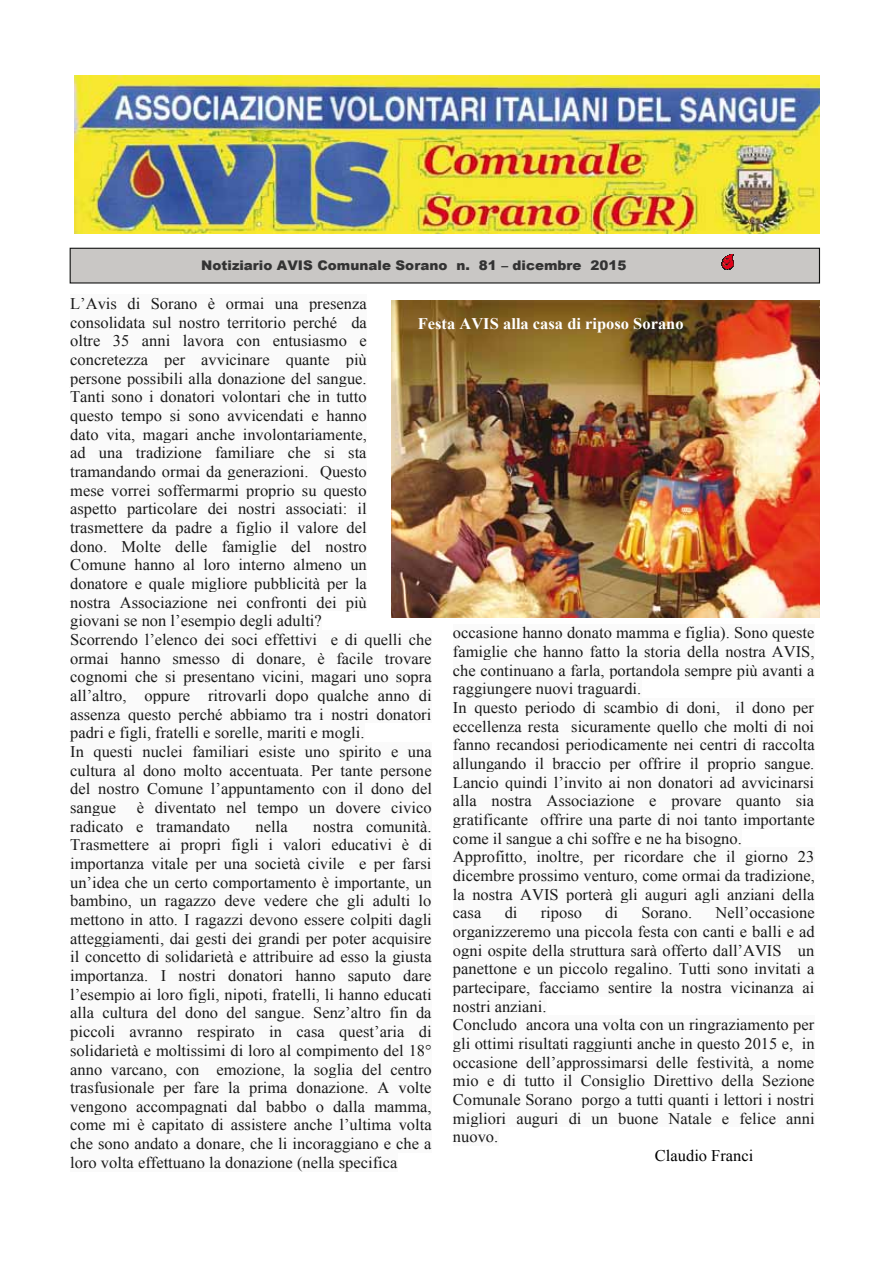
<style>
.page{position:relative;width:893px;height:1263px;background:#fff}
.page>*{position:absolute;margin:0;border:0;box-sizing:border-box;transform-origin:0 0}
.t1{font:16.2px/18.6px "Times New Roman";color:#191919}
.t2{font:700 16.2px "Times New Roman";color:#fff}
.t3{font:16.2px "Times New Roman";color:#000}
.t4{font:900 13.35px "Arial";color:#333}
</style>
<div class="page">
<div style="left:70px;top:294px;width:297px;height:19px;background:#fafafa"></div>
<div style="left:70px;top:312px;width:297px;height:19px;background:#fafafa"></div>
<div style="left:70px;top:331px;width:297px;height:19px;background:#fafafa"></div>
<div style="left:70px;top:350px;width:297px;height:19px;background:#fafafa"></div>
<div style="left:70px;top:368px;width:297px;height:19px;background:#fafafa"></div>
<div style="left:70px;top:387px;width:297px;height:19px;background:#fafafa"></div>
<div style="left:70px;top:406px;width:297px;height:19px;background:#fafafa"></div>
<div style="left:70px;top:424px;width:297px;height:19px;background:#fafafa"></div>
<div style="left:70px;top:443px;width:297px;height:19px;background:#fafafa"></div>
<div style="left:70px;top:462px;width:297px;height:19px;background:#fafafa"></div>
<div style="left:70px;top:480px;width:297px;height:19px;background:#fafafa"></div>
<div style="left:70px;top:499px;width:297px;height:19px;background:#fafafa"></div>
<div style="left:70px;top:518px;width:297px;height:19px;background:#fafafa"></div>
<div style="left:70px;top:536px;width:297px;height:19px;background:#fafafa"></div>
<div style="left:70px;top:555px;width:297px;height:19px;background:#fafafa"></div>
<div style="left:70px;top:574px;width:297px;height:19px;background:#fafafa"></div>
<div style="left:70px;top:592px;width:297px;height:19px;background:#fafafa"></div>
<div style="left:70px;top:611px;width:252px;height:19px;background:#fafafa"></div>
<div style="left:70px;top:630px;width:362px;height:19px;background:#fafafa"></div>
<div style="left:70px;top:649px;width:362px;height:18px;background:#fafafa"></div>
<div style="left:70px;top:667px;width:362px;height:19px;background:#fafafa"></div>
<div style="left:70px;top:686px;width:362px;height:19px;background:#fafafa"></div>
<div style="left:70px;top:704px;width:362px;height:19px;background:#fafafa"></div>
<div style="left:70px;top:723px;width:295px;height:19px;background:#fafafa"></div>
<div style="left:70px;top:742px;width:362px;height:19px;background:#fafafa"></div>
<div style="left:70px;top:761px;width:362px;height:18px;background:#fafafa"></div>
<div style="left:70px;top:779px;width:362px;height:19px;background:#fafafa"></div>
<div style="left:70px;top:798px;width:362px;height:19px;background:#fafafa"></div>
<div style="left:70px;top:816px;width:362px;height:19px;background:#fafafa"></div>
<div style="left:70px;top:835px;width:362px;height:19px;background:#fafafa"></div>
<div style="left:70px;top:854px;width:362px;height:19px;background:#fafafa"></div>
<div style="left:70px;top:872px;width:362px;height:19px;background:#fafafa"></div>
<div style="left:70px;top:891px;width:362px;height:19px;background:#fafafa"></div>
<div style="left:70px;top:910px;width:362px;height:19px;background:#fafafa"></div>
<div style="left:70px;top:929px;width:362px;height:18px;background:#fafafa"></div>
<div style="left:70px;top:947px;width:362px;height:19px;background:#fafafa"></div>
<div style="left:70px;top:966px;width:362px;height:19px;background:#fafafa"></div>
<div style="left:70px;top:984px;width:362px;height:19px;background:#fafafa"></div>
<div style="left:70px;top:1003px;width:362px;height:19px;background:#fafafa"></div>
<div style="left:70px;top:1022px;width:362px;height:19px;background:#fafafa"></div>
<div style="left:70px;top:1041px;width:362px;height:18px;background:#fafafa"></div>
<div style="left:70px;top:1059px;width:362px;height:19px;background:#fafafa"></div>
<div style="left:70px;top:1078px;width:362px;height:19px;background:#fafafa"></div>
<div style="left:70px;top:1097px;width:362px;height:18px;background:#fafafa"></div>
<div style="left:70px;top:1115px;width:362px;height:19px;background:#fafafa"></div>
<div style="left:70px;top:1134px;width:362px;height:19px;background:#fafafa"></div>
<div style="left:70px;top:1153px;width:327px;height:18px;background:#fafafa"></div>
<div style="left:453px;top:623px;width:361px;height:19px;background:#fafafa"></div>
<div style="left:453px;top:642px;width:361px;height:18px;background:#fafafa"></div>
<div style="left:453px;top:660px;width:361px;height:19px;background:#fafafa"></div>
<div style="left:453px;top:679px;width:188px;height:19px;background:#fafafa"></div>
<div style="left:453px;top:698px;width:361px;height:18px;background:#fafafa"></div>
<div style="left:453px;top:716px;width:361px;height:19px;background:#fafafa"></div>
<div style="left:453px;top:735px;width:361px;height:19px;background:#fafafa"></div>
<div style="left:453px;top:754px;width:361px;height:18px;background:#fafafa"></div>
<div style="left:453px;top:772px;width:361px;height:19px;background:#fafafa"></div>
<div style="left:453px;top:791px;width:361px;height:19px;background:#fafafa"></div>
<div style="left:453px;top:810px;width:361px;height:18px;background:#fafafa"></div>
<div style="left:453px;top:828px;width:289px;height:19px;background:#fafafa"></div>
<div style="left:453px;top:847px;width:361px;height:19px;background:#fafafa"></div>
<div style="left:453px;top:866px;width:361px;height:18px;background:#fafafa"></div>
<div style="left:453px;top:884px;width:361px;height:19px;background:#fafafa"></div>
<div style="left:453px;top:903px;width:361px;height:19px;background:#fafafa"></div>
<div style="left:453px;top:922px;width:361px;height:18px;background:#fafafa"></div>
<div style="left:453px;top:940px;width:361px;height:19px;background:#fafafa"></div>
<div style="left:453px;top:959px;width:361px;height:19px;background:#fafafa"></div>
<div style="left:453px;top:978px;width:361px;height:18px;background:#fafafa"></div>
<div style="left:453px;top:996px;width:93px;height:19px;background:#fafafa"></div>
<div style="left:453px;top:1015px;width:361px;height:19px;background:#fafafa"></div>
<div style="left:453px;top:1034px;width:361px;height:18px;background:#fafafa"></div>
<div style="left:453px;top:1052px;width:361px;height:19px;background:#fafafa"></div>
<div style="left:453px;top:1071px;width:361px;height:19px;background:#fafafa"></div>
<div style="left:453px;top:1090px;width:361px;height:18px;background:#fafafa"></div>
<div style="left:453px;top:1108px;width:361px;height:19px;background:#fafafa"></div>
<div style="left:453px;top:1127px;width:45px;height:19px;background:#fafafa"></div>
<img style="left:391px;top:300px;width:428px;height:318px">
<div style="left:70px;top:248px;width:749px;height:35px;background:#c9c7c5"></div>
<div style="left:70px;top:248px;width:750px;height:36px;border:1px solid #111211"></div>
<svg style="left:722px;top:254px;width:12px;height:16px"></svg>
<img style="left:74px;top:75px;width:745px;height:159px">
<p class="t4" style="left:201px;top:255px;width:427px">Notiziario AVIS Comunale Sorano n. 81 – dicembre 2015</p>
<p class="t1" style="left:70px;top:294px;width:363px">L’Avis di Sorano è ormai una presenza consolidata sul nostro territorio perché da<br>oltre 35 anni lavora con entusiasmo e concretezza per avvicinare quante più<br>persone possibili alla donazione del sangue.<br>Tanti sono i donatori volontari che in tutto<br>questo tempo si sono avvicendati e hanno<br>dato vita, magari anche involontariamente,<br>ad una tradizione familiare che si sta tramandando ormai da generazioni. Questo<br>mese vorrei soffermarmi proprio su questo<br>aspetto particolare dei nostri associati: il trasmettere da padre a figlio il valore del<br>dono. Molte delle famiglie del nostro<br>Comune hanno al loro interno almeno un<br>donatore e quale migliore pubblicità per la<br>nostra Associazione nei confronti dei più<br>giovani se non l’esempio degli adulti?<br>Scorrendo l’elenco dei soci effettivi e di quelli che ormai hanno smesso di donare, è facile trovare cognomi che si presentano vicini, magari uno sopra all’altro, oppure ritrovarli dopo qualche anno di assenza questo perché abbiamo tra i nostri donatori padri e figli, fratelli e sorelle, mariti e mogli.<br>In questi nuclei familiari esiste uno spirito e una cultura al dono molto accentuata. Per tante persone del nostro Comune l’appuntamento con il dono del sangue</p>
<p class="t2" style="left:418px;top:312px;width:267px">Festa AVIS alla casa di riposo Sorano</p>
<p class="t1" style="left:453px;top:623px;width:363px">occasione hanno donato mamma e figlia). Sono queste famiglie che hanno fatto la storia della nostra AVIS, che continuano a farla, portandola sempre più avanti a raggiungere nuovi traguardi.<br>In questo periodo di scambio di doni, il dono per eccellenza resta sicuramente quello che molti di noi fanno recandosi periodicamente nei centri di raccolta allungando il braccio per offrire il proprio sangue.<br>Lancio quindi l’invito ai non donatori ad avvicinarsi alla nostra Associazione e provare quanto sia gratificante offrire una parte di noi tanto importante come il sangue a chi soffre e ne ha bisogno.<br>Approfitto, inoltre, per ricordare che il giorno 23 dicembre prossimo venturo, come ormai da tradizione, la nostra AVIS porterà gli auguri agli anziani della casa</p>
<p class="t1" style="left:70px;top:798px;width:363px;text-indent:67px">è diventato nel tempo un dovere civico radicato e tramandato</p>
<p class="t1" style="left:70px;top:817px;width:363px;text-align:justify;text-indent:243px">nostra comunità.<br>Trasmettere ai propri figli i valori educativi è di importanza vitale per una società civile e per farsi un’idea che un certo comportamento è importante, un bambino, un ragazzo deve vedere che gli adulti lo mettono in atto. I ragazzi devono essere colpiti dagli atteggiamenti, dai gesti dei grandi per poter acquisire il concetto di solidarietà e attribuire ad esso la giusta importanza. I nostri donatori hanno saputo dare l’esempio ai loro figli, nipoti, fratelli, li hanno educati alla cultura del dono del sangue. Senz’altro fin da piccoli avranno respirato in casa quest’aria di solidarietà e moltissimi di loro al compimento del 18° anno varcano, con emozione, la soglia del centro trasfusionale per fare la prima donazione. A volte vengono accompagnati dal babbo o dalla mamma, come mi è capitato di assistere anche l’ultima volta che sono andato a donare, che li incoraggiano e che a loro volta effettuano la donazione (nella specifica</p>
<p class="t1" style="left:256px;top:817px;width:34px">nella</p>
<p class="t1" style="left:453px;top:903px;width:363px;text-indent:263px">Nell’occasione organizzeremo una piccola festa con canti e balli e ad ogni ospite della struttura sarà offerto dall’AVIS un panettone e un piccolo regalino. Tutti sono invitati a partecipare, facciamo sentire la nostra vicinanza ai nostri anziani.<br>Concludo ancora una volta con un ringraziamento per gli ottimi risultati raggiunti anche in questo 2015 e, in occasione dell’approssimarsi delle festività, a nome mio e di tutto il Consiglio Direttivo della Sezione Comunale Sorano porgo a tutti quanti i lettori i nostri migliori auguri di un buone Natale e felice anni nuovo.</p>
<p class="t3" style="left:655px;top:1144px;width:100px">Claudio Franci</p>
<p class="t1" style="left:505px;top:903px;width:14px">di</p>
<p class="t1" style="left:541px;top:903px;width:43px">riposo</p>
<p class="t1" style="left:605px;top:903px;width:14px">di</p>
<p class="t1" style="left:641px;top:903px;width:52px">Sorano.</p>
</div>
